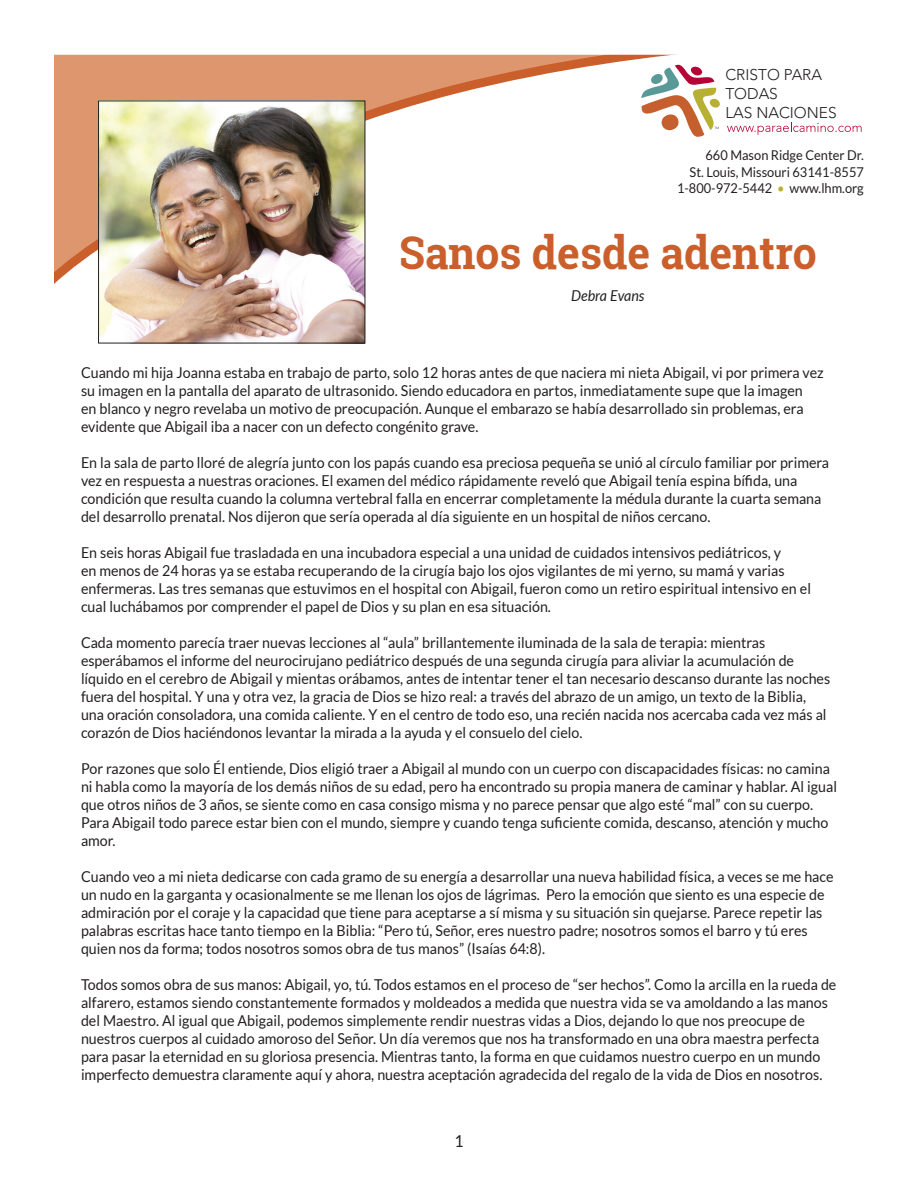
<style>
.page{position:relative;width:918px;height:1188px;background:#fff}
.page>*{position:absolute;margin:0;border:0;box-sizing:border-box;transform-origin:0 0}
.t1{font:700 45px "Roboto Slab";color:#ca5f2c;scale:.95 1}
.t2{font:16.5px "Lato";color:#231f20;scale:.95 1}
.t3{font:300 15.45px/18.6px "Avenir LT Std";color:#231f20}
.t4{font:15px/18px "Lato";color:#231f20;scale:.95 1}
.t5{font:italic 15px "Lato";color:#231f20;scale:.95 1}
.t6{font:13.5px/16.5px "Lato";color:#231f20;text-align:right;scale:.95 1}
.s1{color:#b9b032}
</style>
<div class="page">
<svg style="left:54px;top:55px;width:626px;height:240px"></svg>
<svg style="left:54px;top:54px;width:624px;height:1px"></svg>
<img style="left:100px;top:103px;width:263px;height:238px">
<svg style="left:641px;top:65px;width:79px;height:72px"></svg>
<svg style="left:727px;top:122px;width:135px;height:13px"></svg>
<p class="t3" style="left:725px;top:66px;width:113px">CRISTO PARA<br>TODAS<br>LAS NACIONES</p>
<p class="t6" style="left:677px;top:147px;width:198px">660 Mason Ridge Center Dr.<br>St. Louis, Missouri 63141-8557<br>1-800-972-5442 <span class="s1">•</span> www.lhm.org</p>
<h1 class="t1" style="left:399px;top:222px;width:441px">Sanos desde adentro</h1>
<p class="t5" style="left:571px;top:287px;width:79px">Debra Evans</p>
<p class="t4" style="left:81px;top:364px;width:783px">Cuando mi hija Joanna estaba en trabajo de parto, solo 12 horas antes de que naciera mi nieta Abigail, vi por primera vez su imagen en la pantalla del aparato de ultrasonido. Siendo educadora en partos, inmediatamente supe que la imagen<br>en blanco y negro revelaba un motivo de preocupación. Aunque el embarazo se había desarrollado sin problemas, era evidente que Abigail iba a nacer con un defecto congénito grave.</p>
<p class="t4" style="left:81px;top:454px;width:789px">En la sala de parto lloré de alegría junto con los papás cuando esa preciosa pequeña se unió al círculo familiar por primera vez en respuesta a nuestras oraciones. El examen del médico rápidamente reveló que Abigail tenía espina bífida, una condición que resulta cuando la columna vertebral falla en encerrar completamente la médula durante la cuarta semana del desarrollo prenatal. Nos dijeron que sería operada al día siguiente en un hospital de niños cercano.</p>
<p class="t4" style="left:81px;top:544px;width:770px">En seis horas Abigail fue trasladada en una incubadora especial a una unidad de cuidados intensivos pediátricos, y<br>en menos de 24 horas ya se estaba recuperando de la cirugía bajo los ojos vigilantes de mi yerno, su mamá y varias enfermeras. Las tres semanas que estuvimos en el hospital con Abigail, fueron como un retiro espiritual intensivo en el cual luchábamos por comprender el papel de Dios y su plan en esa situación.</p>
<p class="t4" style="left:81px;top:634px;width:790px">Cada momento parecía traer nuevas lecciones al “aula” brillantemente iluminada de la sala de terapia: mientras esperábamos el informe del neurocirujano pediátrico después de una segunda cirugía para aliviar la acumulación de líquido en el cerebro de Abigail y mientas orábamos, antes de intentar tener el tan necesario descanso durante las noches fuera del hospital. Y una y otra vez, la gracia de Dios se hizo real: a través del abrazo de un amigo, un texto de la Biblia, una oración consoladora, una comida caliente. Y en el centro de todo eso, una recién nacida nos acercaba cada vez más al corazón de Dios haciéndonos levantar la mirada a la ayuda y el consuelo del cielo.</p>
<p class="t4" style="left:81px;top:760px;width:797px">Por razones que solo Él entiende, Dios eligió traer a Abigail al mundo con un cuerpo con discapacidades físicas: no camina ni habla como la mayoría de los demás niños de su edad, pero ha encontrado su propia manera de caminar y hablar. Al igual que otros niños de 3 años, se siente como en casa consigo misma y no parece pensar que algo esté “mal” con su cuerpo.<br>Para Abigail todo parece estar bien con el mundo, siempre y cuando tenga suficiente comida, descanso, atención y mucho amor.</p>
<p class="t4" style="left:81px;top:868px;width:794px">Cuando veo a mi nieta dedicarse con cada gramo de su energía a desarrollar una nueva habilidad física, a veces se me hace un nudo en la garganta y ocasionalmente se me llenan los ojos de lágrimas. Pero la emoción que siento es una especie de admiración por el coraje y la capacidad que tiene para aceptarse a sí misma y su situación sin quejarse. Parece repetir las palabras escritas hace tanto tiempo en la Biblia: “Pero tú, Señor, eres nuestro padre; nosotros somos el barro y tú eres quien nos da forma; todos nosotros somos obra de tus manos” (Isaías 64:8).</p>
<p class="t4" style="left:81px;top:976px;width:797px">Todos somos obra de sus manos: Abigail, yo, tú. Todos estamos en el proceso de “ser hechos”. Como la arcilla en la rueda de alfarero, estamos siendo constantemente formados y moldeados a medida que nuestra vida se va amoldando a las manos del Maestro. Al igual que Abigail, podemos simplemente rendir nuestras vidas a Dios, dejando lo que nos preocupe de nuestros cuerpos al cuidado amoroso del Señor. Un día veremos que nos ha transformado en una obra maestra perfecta para pasar la eternidad en su gloriosa presencia. Mientras tanto, la forma en que cuidamos nuestro cuerpo en un mundo imperfecto demuestra claramente aquí y ahora, nuestra aceptación agradecida del regalo de la vida de Dios en nosotros.</p>
<p class="t2" style="left:454px;top:1132px;width:11px">1</p>
</div>
